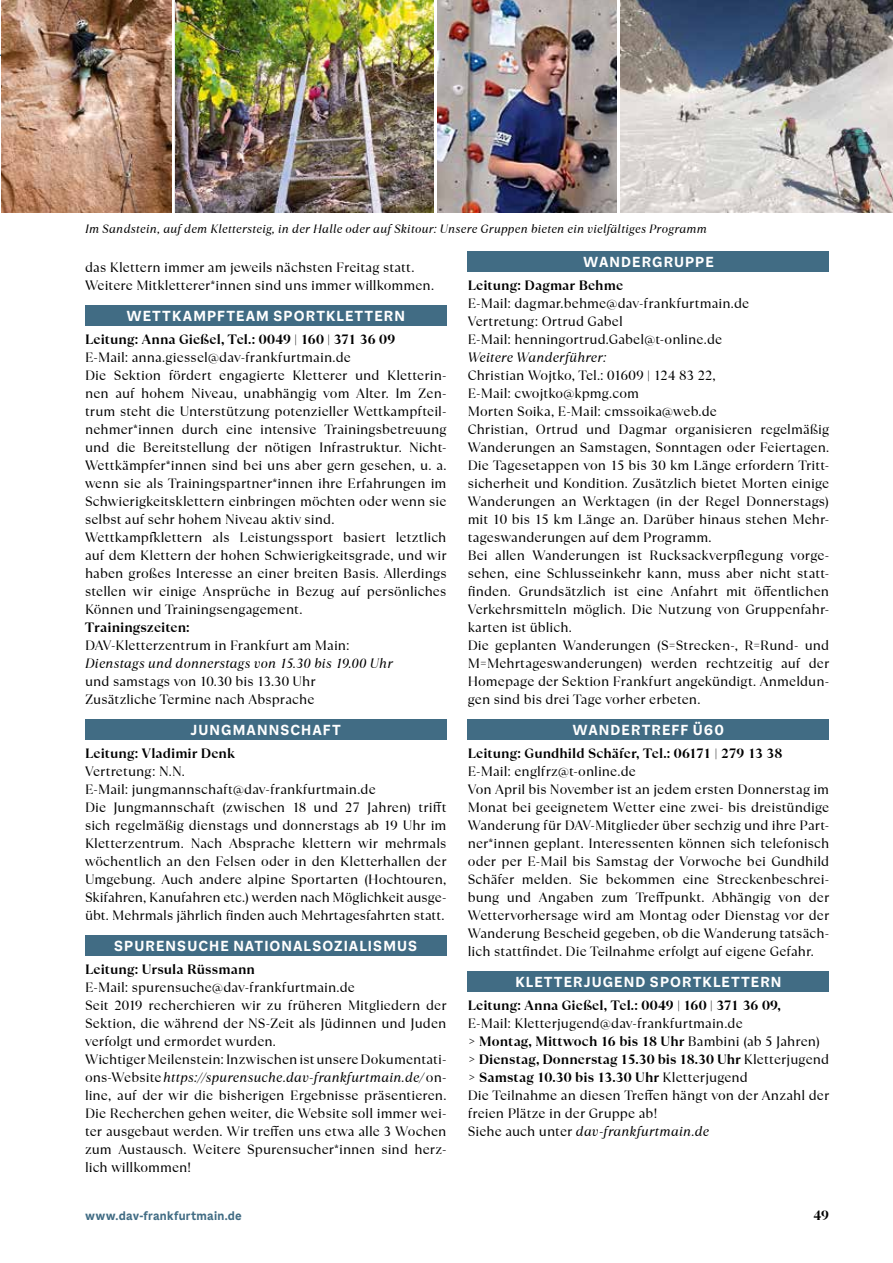
<style>
.page{position:relative;width:893px;height:1263px;background:#fff}
.page>*{position:absolute;margin:0;border:0;box-sizing:border-box;transform-origin:0 0}
.t1{font:700 15.75px "Macklin Sans";letter-spacing:.07em;color:#fff}
.t2{font:13.5px/18px "TT Ramillas";letter-spacing:.005em;color:#000}
.t3{font:700 13.5px "TT Ramillas";letter-spacing:.005em;color:#000}
.t4{font:italic 13.5px "TT Ramillas";letter-spacing:.015em;color:#000}
.t5{font:700 13.5px "Macklin Sans";letter-spacing:.02em;color:#416c84}
.t6{font:italic 12px "TT Ramillas";letter-spacing:.02em;color:#000}
.s1{font-style:italic}
.s2{font-weight:700}
</style>
<div class="page">
<img style="left:176px;top:0;width:258px;height:213px">
<img style="left:1px;top:0;width:170px;height:213px">
<img style="left:438px;top:0;width:179px;height:213px">
<img style="left:621px;top:0;width:272px;height:213px">
<div style="left:85px;top:305px;width:361px;height:21px;background:#416c84"></div>
<div style="left:85px;top:719px;width:361px;height:21px;background:#416c84"></div>
<div style="left:85px;top:935px;width:361px;height:21px;background:#416c84"></div>
<div style="left:468px;top:251px;width:361px;height:21px;background:#416c84"></div>
<div style="left:468px;top:719px;width:361px;height:21px;background:#416c84"></div>
<div style="left:468px;top:971px;width:361px;height:21px;background:#416c84"></div>
<p class="t6" style="left:85px;top:222px;width:623px">Im Sandstein, auf dem Klettersteig, in der Halle oder auf Skitour: Unsere Gruppen bieten ein vielfältiges Programm</p>
<p class="t2" style="left:85px;top:258px;width:350px">das Klettern immer am jeweils nächsten Freitag statt.<br>Weitere Mitkletterer*innen sind uns immer willkommen.</p>
<p class="t1" style="left:126px;top:307px;width:280px">WETTKAMPFTEAM SPORTKLETTERN</p>
<p class="t3" style="left:85px;top:331px;width:312px">Leitung: Anna Gießel, Tel.: 0049 | 160 | 371 36 09</p>
<p class="t2" style="left:85px;top:348px;width:363px">E-Mail: anna.giessel@dav-frankfurtmain.de<br>Die Sektion fördert engagierte Kletterer und Kletterin&shy;nen auf hohem Niveau, unabhängig vom Alter. Im Zen&shy;trum steht die Unterstützung potenzieller Wettkampfteil&shy;nehmer*innen durch eine intensive Trainingsbetreuung und die Bereitstellung der nötigen Infrastruktur. Nicht-Wettkämpfer*innen sind bei uns aber gern gesehen, u. a. wenn sie als Trainingspartner*innen ihre Erfahrungen im Schwierigkeitsklettern einbringen möchten oder wenn sie selbst auf sehr hohem Niveau aktiv sind.<br>Wettkampfklettern als Leistungssport basiert letztlich auf dem Klettern der hohen Schwierigkeitsgrade, und wir haben großes Interesse an einer breiten Basis. Allerdings stellen wir einige Ansprüche in Bezug auf persönliches Können und Trainingsengagement.</p>
<p class="t3" style="left:85px;top:619px;width:106px">Trainingszeiten:</p>
<p class="t2" style="left:85px;top:636px;width:266px">DAV-Kletterzentrum in Frankfurt am Main:</p>
<p class="t4" style="left:85px;top:655px;width:309px">Dienstags und donnerstags von 15.30 bis 19.00 Uhr</p>
<p class="t2" style="left:85px;top:672px;width:232px">und samstags von 10.30 bis 13.30 Uhr<br>Zusätzliche Termine nach Absprache</p>
<p class="t1" style="left:191px;top:721px;width:152px">JUNGMANNSCHAFT</p>
<p class="t3" style="left:85px;top:745px;width:151px">Leitung: Vladimir Denk</p>
<p class="t2" style="left:85px;top:762px;width:363px">Vertretung: N.N.<br>E-Mail: jungmannschaft@dav-frankfurtmain.de<br>Die Jungmannschaft (zwischen 18 und 27 Jahren) trifft sich regelmäßig dienstags und donnerstags ab 19 Uhr im Kletterzentrum. Nach Absprache klettern wir mehrmals wöchentlich an den Felsen oder in den Kletterhallen der Umgebung. Auch andere alpine Sportarten (Hochtouren, Skifahren, Kanufahren etc.) werden nach Möglichkeit ausge&shy;übt. Mehrmals jährlich finden auch Mehrtagesfahrten statt.</p>
<p class="t1" style="left:114px;top:937px;width:305px">SPURENSUCHE NATIONALSOZIALISMUS</p>
<p class="t3" style="left:85px;top:961px;width:171px">Leitung: Ursula Rüssmann</p>
<p class="t2" style="left:85px;top:978px;width:363px">E-Mail: spurensuche@dav-frankfurtmain.de<br>Seit 2019 recherchieren wir zu früheren Mitgliedern der Sektion, die während der NS-Zeit als Jüdinnen und Juden verfolgt und ermordet wurden.<br>Wichtiger Meilenstein: Inzwischen ist unsere Dokumentati&shy;ons-Website <span class="s1">https://spurensuche.dav-frankfurtmain.de/</span> on&shy;line, auf der wir die bisherigen Ergebnisse präsentieren.<br>Die Recherchen gehen weiter, die Website soll immer wei&shy;ter ausgebaut werden. Wir treffen uns etwa alle 3 Wochen zum Austausch. Weitere Spurensucher*innen sind herz&shy;lich willkommen!</p>
<p class="t1" style="left:583px;top:253px;width:132px">WANDERGRUPPE</p>
<p class="t3" style="left:468px;top:277px;width:157px">Leitung: Dagmar Behme</p>
<p class="t2" style="left:468px;top:294px;width:283px">E-Mail: dagmar.behme@dav-frankfurtmain.de<br>Vertretung: Ortrud Gabel<br>E-Mail: henningortrud.Gabel@t-online.de</p>
<p class="t4" style="left:468px;top:349px;width:140px">Weitere Wanderführer:</p>
<p class="t2" style="left:468px;top:366px;width:363px">Christian Wojtko, Tel.: 01609 | 124 83 22,<br>E-Mail: cwojtko@kpmg.com<br>Morten Soika, E-Mail: cmssoika@web.de<br>Christian, Ortrud und Dagmar organisieren regelmäßig Wanderungen an Samstagen, Sonntagen oder Feiertagen.<br>Die Tagesetappen von 15 bis 30 km Länge erfordern Tritt&shy;sicherheit und Kondition. Zusätzlich bietet Morten einige Wanderungen an Werktagen (in der Regel Donnerstags) mit 10 bis 15 km Länge an. Darüber hinaus stehen Mehr&shy;tageswanderungen auf dem Programm.<br>Bei allen Wanderungen ist Rucksackverpflegung vorge&shy;sehen, eine Schlusseinkehr kann, muss aber nicht statt&shy;finden. Grundsätzlich ist eine Anfahrt mit öffentlichen Verkehrsmitteln möglich. Die Nutzung von Gruppenfahr&shy;karten ist üblich.<br>Die geplanten Wanderungen (S=Strecken-, R=Rund- und M=Mehrtageswanderungen) werden rechtzeitig auf der Homepage der Sektion Frankfurt angekündigt. Anmeldun&shy;gen sind bis drei Tage vorher erbeten.</p>
<p class="t1" style="left:573px;top:721px;width:153px">WANDERTREFF Ü60</p>
<p class="t3" style="left:468px;top:745px;width:316px">Leitung: Gundhild Schäfer, Tel.: 06171 | 279 13 38</p>
<p class="t2" style="left:468px;top:762px;width:363px">E-Mail: englfrz@t-online.de<br>Von April bis November ist an jedem ersten Donnerstag im Monat bei geeignetem Wetter eine zwei- bis dreistündige Wanderung für DAV-Mitglieder über sechzig und ihre Part&shy;ner*innen geplant. Interessenten können sich telefonisch oder per E-Mail bis Samstag der Vorwoche bei Gundhild Schäfer melden. Sie bekommen eine Streckenbeschrei&shy;bung und Angaben zum Treffpunkt. Abhängig von der Wettervorhersage wird am Montag oder Dienstag vor der Wanderung Bescheid gegeben, ob die Wanderung tatsäch&shy;lich stattfindet. Die Teilnahme erfolgt auf eigene Gefahr.</p>
<p class="t1" style="left:515px;top:973px;width:268px">KLETTERJUGEND SPORTKLETTERN</p>
<p class="t3" style="left:468px;top:997px;width:315px">Leitung: Anna Gießel, Tel.: 0049 | 160 | 371 36 09,</p>
<p class="t2" style="left:468px;top:1014px;width:363px">E-Mail: Kletterjugend@dav-frankfurtmain.de<br><span class="s2">&gt; Montag, Mittwoch 16 bis 18 Uhr</span> Bambini (ab 5 Jahren) <span class="s2">&gt; Dienstag, Donnerstag 15.30 bis 18.30 Uhr</span> Kletterjugend <span class="s2">&gt; Samstag 10.30 bis 13.30 Uhr</span> Kletterjugend<br>Die Teilnahme an diesen Treffen hängt von der Anzahl der freien Plätze in der Gruppe ab!<br>Siehe auch unter <span class="s1">dav-frankfurtmain.de</span></p>
<p class="t5" style="left:85px;top:1208px;width:158px">www.dav-frankfurtmain.de</p>
<p class="t3" style="left:813px;top:1207px;width:17px">49</p>
</div>
